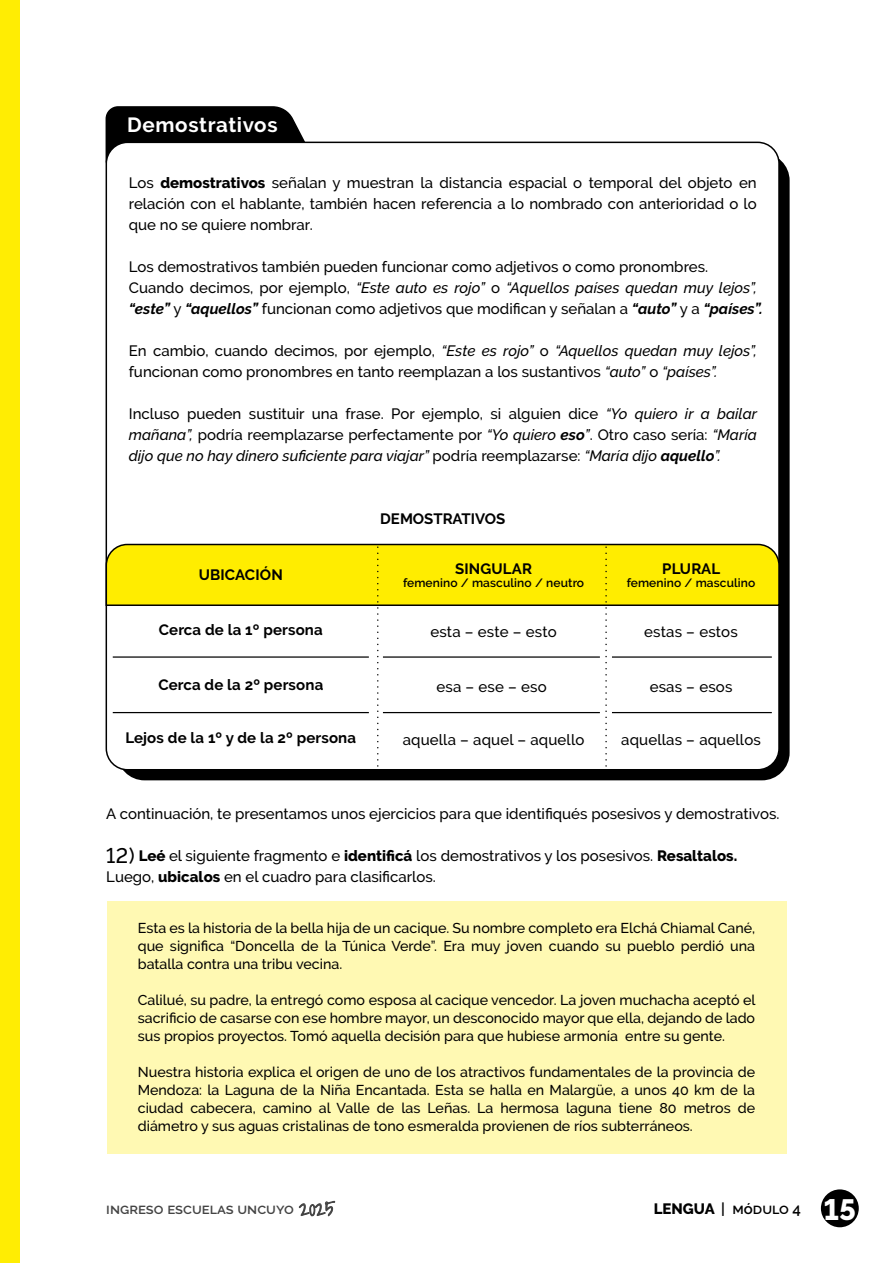
<style>
.page{position:relative;width:893px;height:1263px;background:#fff}
.page>*{position:absolute;margin:0;border:0;box-sizing:border-box;transform-origin:0 0}
.t1{font:700 20.55px "Raleway";letter-spacing:.03em;color:#fff}
.t2{font:500 15px/21px "Raleway";color:#000}
.t3{font:700 15px "Raleway";letter-spacing:.01em;color:#000}
.t4{font:600 15px "Raleway";color:#444}
.t5{font:600 15px "Raleway";color:#000}
.t6{font:500 14.25px/18px "Raleway";color:#000;text-align:justify}
.t7{font:600 12px "Raleway";letter-spacing:.01em;color:#000}
.s1{font-weight:800}
.s2{font-style:italic}
.s3{font-weight:700;font-style:italic}
.s4{font-size:21px}
.s5{font-family:"Shadows Into";font-weight:300;font-size:21px}
.s6{font-weight:800;font-size:29.25px;color:#fff}
</style>
<div class="page">
<div style="left:0;top:0;width:20px;height:1263px;background:#ffed00"></div>
<div style="left:821px;top:1189px;width:38px;height:38px;background:#000;border-radius:50%"></div>
<svg style="left:299px;top:1201px;width:36px;height:15px"></svg>
<div style="left:117px;top:153px;width:673px;height:627px;background:#000;border-radius:28px"></div>
<svg style="left:105px;top:106px;width:201px;height:73px;background:#111"></svg>
<div style="left:106px;top:142px;width:673px;height:628px;background:#fff;border-radius:21px"></div>
<svg style="left:105px;top:543px;width:674px;height:227px"></svg>
<hr style="left:113px;top:712px;width:256px;height:1px;background:#000">
<hr style="left:113px;top:656px;width:256px;height:2px;background:#000">
<hr style="left:383px;top:712px;width:217px;height:1px;background:#000">
<hr style="left:383px;top:656px;width:217px;height:2px;background:#000">
<hr style="left:612px;top:712px;width:160px;height:1px;background:#000">
<hr style="left:612px;top:656px;width:160px;height:2px;background:#000">
<div style="left:107px;top:902px;width:680px;height:252px;background:#fff9b3"></div>
<h1 class="t1" style="left:127px;top:113px;width:152px">Demostrativos</h1>
<p class="t2" style="left:129px;top:172px;width:629px;text-align:justify">Los <span class="s1">demostrativos</span> señalan y muestran la distancia espacial o temporal del objeto en relación con el hablante, también hacen referencia a lo nombrado con anterioridad o lo que no se quiere nombrar.</p>
<p class="t2" style="left:129px;top:256px;width:636px">Los demostrativos también pueden funcionar como adjetivos o como pronombres.<br>Cuando decimos, por ejemplo, <span class="s2">“Este auto es rojo”</span> o <span class="s2">“Aquellos países quedan muy lejos”, </span><span class="s3">“este”</span> y <span class="s3">“aquellos”</span> funcionan como adjetivos que modifican y señalan a <span class="s3">“auto”</span> y a <span class="s3">“países”.</span></p>
<p class="t2" style="left:129px;top:340px;width:629px">En cambio, cuando decimos, por ejemplo, <span class="s2">“Este es rojo”</span> o <span class="s2">“Aquellos quedan muy lejos”, </span>funcionan como pronombres en tanto reemplazan a los sustantivos <span class="s2">“auto”</span> o <span class="s2">“países”.</span></p>
<p class="t2" style="left:129px;top:403px;width:630px;text-align:justify">Incluso pueden sustituir una frase. Por ejemplo, si alguien dice <span class="s2">“Yo quiero ir a bailar mañana”,</span> podría reemplazarse perfectamente por <span class="s2">“Yo quiero</span> <span class="s3">eso</span><span class="s2">”</span>. Otro caso sería: <span class="s2">“María dijo que no hay dinero suficiente para viajar”</span> podría reemplazarse: <span class="s2">“María dijo</span> <span class="s3">aquello</span><span class="s2">”.</span></p>
<p class="t3" style="left:380px;top:510px;width:127px">DEMOSTRATIVOS</p>
<p class="t3" style="left:455px;top:560px;width:78px">SINGULAR</p>
<p class="t7" style="left:403px;top:576px;width:183px">femenino / masculino / neutro</p>
<p class="t3" style="left:199px;top:566px;width:86px">UBICACIÓN</p>
<p class="t3" style="left:662px;top:560px;width:60px">PLURAL</p>
<p class="t7" style="left:627px;top:576px;width:130px">femenino / masculino</p>
<p class="t3" style="left:159px;top:621px;width:165px">Cerca de la 1º persona</p>
<p class="t2" style="left:430px;top:621px;width:128px">esta – este – esto</p>
<p class="t2" style="left:644px;top:621px;width:95px">estas – estos</p>
<p class="t3" style="left:158px;top:676px;width:166px">Cerca de la 2º persona</p>
<p class="t2" style="left:436px;top:676px;width:112px">esa – ese – eso</p>
<p class="t2" style="left:650px;top:676px;width:84px">esas – esos</p>
<p class="t3" style="left:125px;top:729px;width:232px">Lejos de la 1º y de la 2º persona</p>
<p class="t2" style="left:403px;top:729px;width:183px">aquella – aquel – aquello</p>
<p class="t2" style="left:621px;top:729px;width:141px">aquellas – aquellos</p>
<p class="t2" style="left:106px;top:803px;width:675px">A continuación, te presentamos unos ejercicios para que identifiqués posesivos y demostrativos.</p>
<p class="t2" style="left:106px;top:845px;width:633px"><span class="s4">12)</span> <span class="s1">Leé</span> el siguiente fragmento e <span class="s1">identificá</span> los demostrativos y los posesivos. <span class="s1">Resaltalos.<br></span>Luego, <span class="s1">ubicalos</span> en el cuadro para clasificarlos.</p>
<p class="t6" style="left:138px;top:919px;width:619px">Esta es la historia de la bella hija de un cacique. Su nombre completo era Elchá Chiamal Cané, que significa “Doncella de la Túnica Verde”. Era muy joven cuando su pueblo perdió una batalla contra una tribu vecina.</p>
<p class="t6" style="left:138px;top:991px;width:619px">Calilué, su padre, la entregó como esposa al cacique vencedor. La joven muchacha aceptó el sacrificio de casarse con ese hombre mayor, un desconocido mayor que ella, dejando de lado sus propios proyectos. Tomó aquella decisión para que hubiese armonía entre su gente.</p>
<p class="t6" style="left:138px;top:1063px;width:619px">Nuestra historia explica el origen de uno de los atractivos fundamentales de la provincia de Mendoza: la Laguna de la Niña Encantada. Esta se halla en Malargüe, a unos 40 km de la ciudad cabecera, camino al Valle de las Leñas. La hermosa laguna tiene 80 metros de diámetro y sus aguas cristalinas de tono esmeralda provienen de ríos subterráneos.</p>
<p class="t4" style="left:106px;top:1200px;width:230px">ingreso escuelas uncuyo <span class="s5">2025</span></p>
<p class="t5" style="left:654px;top:1200px;width:204px"><span class="s1">LENGUA</span> | módulo 4 <span class="s6">15</span></p>
</div>
